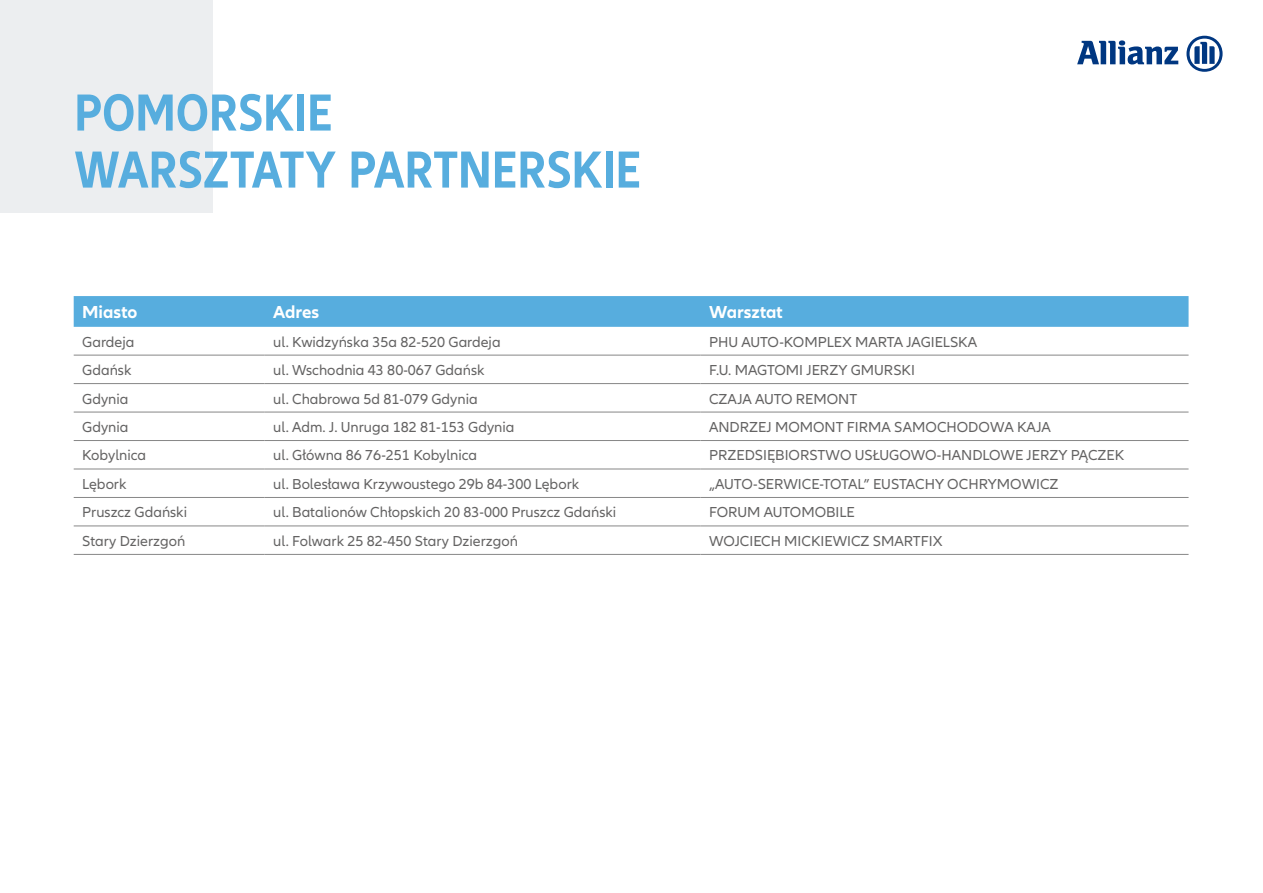
<style>
.page{position:relative;width:1263px;height:893px;background:#fff}
.page>*{position:absolute;margin:0;border:0;box-sizing:border-box;transform-origin:0 0}
.t1{font:700 condensed 54px/57px "Allianz Neo";color:#57adde}
.t2{font:700 18px "Allianz Neo";color:#fff}
.t3{font:15px "Allianz Neo";color:#646363}
</style>
<div class="page">
<div style="left:0;top:0;width:213px;height:213px;background:#eceef0"></div>
<svg style="left:1077px;top:40px;width:101px;height:24px"></svg>
<svg style="left:1186px;top:36px;width:36px;height:36px"></svg>
<div style="left:74px;top:296px;width:1114px;height:31px;background:#57adde"></div>
<hr style="left:74px;top:355px;width:191px;height:1px;background:#878787">
<hr style="left:265px;top:355px;width:436px;height:1px;background:#878787">
<hr style="left:701px;top:355px;width:487px;height:1px;background:#878787">
<hr style="left:74px;top:383px;width:191px;height:1px;background:#878787">
<hr style="left:265px;top:383px;width:436px;height:1px;background:#878787">
<hr style="left:701px;top:383px;width:487px;height:1px;background:#878787">
<hr style="left:74px;top:412px;width:191px;height:1px;background:#878787">
<hr style="left:265px;top:412px;width:436px;height:1px;background:#878787">
<hr style="left:701px;top:412px;width:487px;height:1px;background:#878787">
<hr style="left:74px;top:440px;width:191px;height:1px;background:#878787">
<hr style="left:265px;top:440px;width:436px;height:1px;background:#878787">
<hr style="left:701px;top:440px;width:487px;height:1px;background:#878787">
<hr style="left:74px;top:469px;width:191px;height:1px;background:#878787">
<hr style="left:265px;top:469px;width:436px;height:1px;background:#878787">
<hr style="left:701px;top:469px;width:487px;height:1px;background:#878787">
<hr style="left:74px;top:497px;width:191px;height:1px;background:#878787">
<hr style="left:265px;top:497px;width:436px;height:1px;background:#878787">
<hr style="left:701px;top:497px;width:487px;height:1px;background:#878787">
<hr style="left:74px;top:526px;width:191px;height:1px;background:#878787">
<hr style="left:265px;top:526px;width:436px;height:1px;background:#878787">
<hr style="left:701px;top:526px;width:487px;height:1px;background:#878787">
<hr style="left:74px;top:554px;width:191px;height:1px;background:#878787">
<hr style="left:265px;top:554px;width:436px;height:1px;background:#878787">
<hr style="left:701px;top:554px;width:487px;height:1px;background:#878787">
<h1 class="t1" style="left:74px;top:85px;width:568px">POMORSKIE<br>WARSZTATY PARTNERSKIE</h1>
<p class="t2" style="left:82px;top:302px;width:57px">Miasto</p>
<p class="t2" style="left:273px;top:302px;width:48px">Adres</p>
<p class="t2" style="left:709px;top:302px;width:75px">Warsztat</p>
<p class="t3" style="left:82px;top:333px;width:54px">Gardeja</p>
<p class="t3" style="left:273px;top:333px;width:229px">ul. Kwidzyńska 35a 82-520 Gardeja</p>
<p class="t3" style="left:709px;top:333px;width:270px">PHU AUTO-KOMPLEX MARTA JAGIELSKA</p>
<p class="t3" style="left:82px;top:362px;width:51px">Gdańsk</p>
<p class="t3" style="left:273px;top:362px;width:213px">ul. Wschodnia 43 80-067 Gdańsk</p>
<p class="t3" style="left:709px;top:362px;width:207px">F.U. MAGTOMI JERZY GMURSKI</p>
<p class="t3" style="left:82px;top:390px;width:48px">Gdynia</p>
<p class="t3" style="left:273px;top:390px;width:206px">ul. Chabrowa 5d 81-079 Gdynia</p>
<p class="t3" style="left:709px;top:390px;width:150px">CZAJA AUTO REMONT</p>
<p class="t3" style="left:82px;top:418px;width:48px">Gdynia</p>
<p class="t3" style="left:273px;top:418px;width:243px">ul. Adm. J. Unruga 182 81-153 Gdynia</p>
<p class="t3" style="left:709px;top:418px;width:343px">ANDRZEJ MOMONT FIRMA SAMOCHODOWA KAJA</p>
<p class="t3" style="left:82px;top:447px;width:65px">Kobylnica</p>
<p class="t3" style="left:273px;top:447px;width:205px">ul. Główna 86 76-251 Kobylnica</p>
<p class="t3" style="left:709px;top:447px;width:417px">PRZEDSIĘBIORSTWO USŁUGOWO-HANDLOWE JERZY PĄCZEK</p>
<p class="t3" style="left:82px;top:475px;width:46px">Lębork</p>
<p class="t3" style="left:273px;top:475px;width:308px">ul. Bolesława Krzywoustego 29b 84-300 Lębork</p>
<p class="t3" style="left:709px;top:475px;width:351px">„AUTO-SERWICE-TOTAL” EUSTACHY OCHRYMOWICZ</p>
<p class="t3" style="left:82px;top:504px;width:106px">Pruszcz Gdański</p>
<p class="t3" style="left:273px;top:504px;width:345px">ul. Batalionów Chłopskich 20 83-000 Pruszcz Gdański</p>
<p class="t3" style="left:709px;top:504px;width:147px">FORUM AUTOMOBILE</p>
<p class="t3" style="left:82px;top:532px;width:105px">Stary Dzierzgoń</p>
<p class="t3" style="left:273px;top:532px;width:246px">ul. Folwark 25 82-450 Stary Dzierzgoń</p>
<p class="t3" style="left:709px;top:532px;width:235px">WOJCIECH MICKIEWICZ SMARTFIX</p>
</div>
